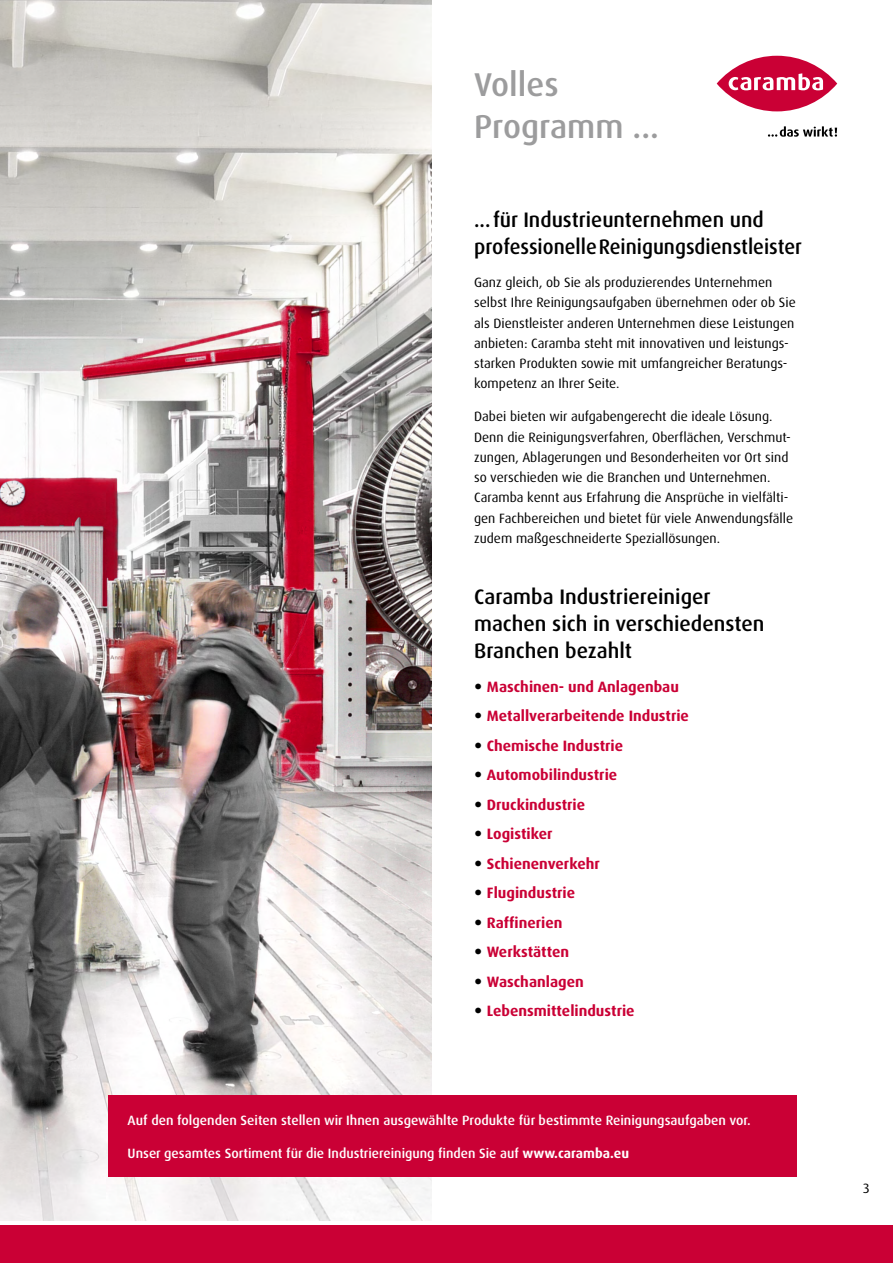
<style>
.page{position:relative;width:893px;height:1263px;background:#fff}
.page>*{position:absolute;margin:0;border:0;box-sizing:border-box;transform-origin:0 0}
.t1{font:500 33px/42px "Dax Pro";color:#9c9c9d}
.t2{font:500 21px/27px "Dax Pro";color:#000}
.t3{font:700 15px/29.5px "Dax Pro";color:#ca0035}
.t4{font:13.5px/20.2px "Dax Pro";color:#000}
.t5{font:500 13.5px "Dax Pro";color:#fff}
.s1{font-weight:900;color:#000}
.s2{font-weight:700}
</style>
<div class="page">
<img style="left:0;top:0;width:432px;height:1221px">
<svg style="left:717px;top:56px;width:120px;height:55px;background:#d22754"></svg>
<svg style="left:729px;top:73px;width:94px;height:17px"></svg>
<svg style="left:768px;top:126px;width:69px;height:11px"></svg>
<div style="left:108px;top:1095px;width:689px;height:82px;background:#ca0035"></div>
<div style="left:0;top:1225px;width:893px;height:38px;background:#ca0035"></div>
<h1 class="t1" style="left:474px;top:64px;width:186px">Volles<br>Programm ...</h1>
<h2 class="t2" style="left:474px;top:206px;width:329px">...für Industrieunternehmen und professionelleReinigungsdienstleister</h2>
<p class="t4" style="left:474px;top:272px;width:323px">Ganz gleich, ob Sie als produzierendes Unternehmen selbst Ihre Reinigungsaufgaben übernehmen oder ob Sie als Dienstleister anderen Unternehmen diese Leistungen anbieten: Caramba steht mit innovativen und leistungs&shy;starken Produkten sowie mit umfangreicher Beratungs&shy;kompetenz an Ihrer Seite.</p>
<p class="t4" style="left:474px;top:406px;width:321px">Dabei bieten wir aufgabengerecht die ideale Lösung.<br>Denn die Reinigungsverfahren, Oberflächen, Verschmut&shy;zungen, Ablagerungen und Besonderheiten vor Ort sind so verschieden wie die Branchen und Unternehmen.<br>Caramba kennt aus Erfahrung die Ansprüche in vielfälti&shy;gen Fachbereichen und bietet für viele Anwendungsfälle zudem maßgeschneiderte Speziallösungen.</p>
<h2 class="t2" style="left:474px;top:583px;width:292px">Caramba Industriereiniger machen sich in verschiedensten<br>Branchen bezahlt</h2>
<p class="t3" style="left:474px;top:672px;width:216px"><span class="s1">∙</span> Maschinen- und Anlagenbau <span class="s1">∙</span> Metallverarbeitende Industrie <span class="s1">∙</span> Chemische Industrie<br><span class="s1">∙</span> Automobilindustrie<br><span class="s1">∙</span> Druckindustrie<br><span class="s1">∙</span> Logistiker<br><span class="s1">∙</span> Schienenverkehr<br><span class="s1">∙</span> Flugindustrie<br><span class="s1">∙</span> Raffinerien<br><span class="s1">∙</span> Werkstätten<br><span class="s1">∙</span> Waschanlagen<br><span class="s1">∙</span> Lebensmittelindustrie</p>
<p class="t5" style="left:128px;top:1112px;width:625px">Auf den folgenden Seiten stellen wir Ihnen ausgewählte Produkte für bestimmte Reinigungsaufgaben vor.</p>
<p class="t5" style="left:128px;top:1145px;width:503px">Unser gesamtes Sortiment für die Industriereinigung finden Sie auf <span class="s2">www.caramba.eu</span></p>
<p class="t4" style="left:863px;top:1178px;width:8px">3</p>
</div>
